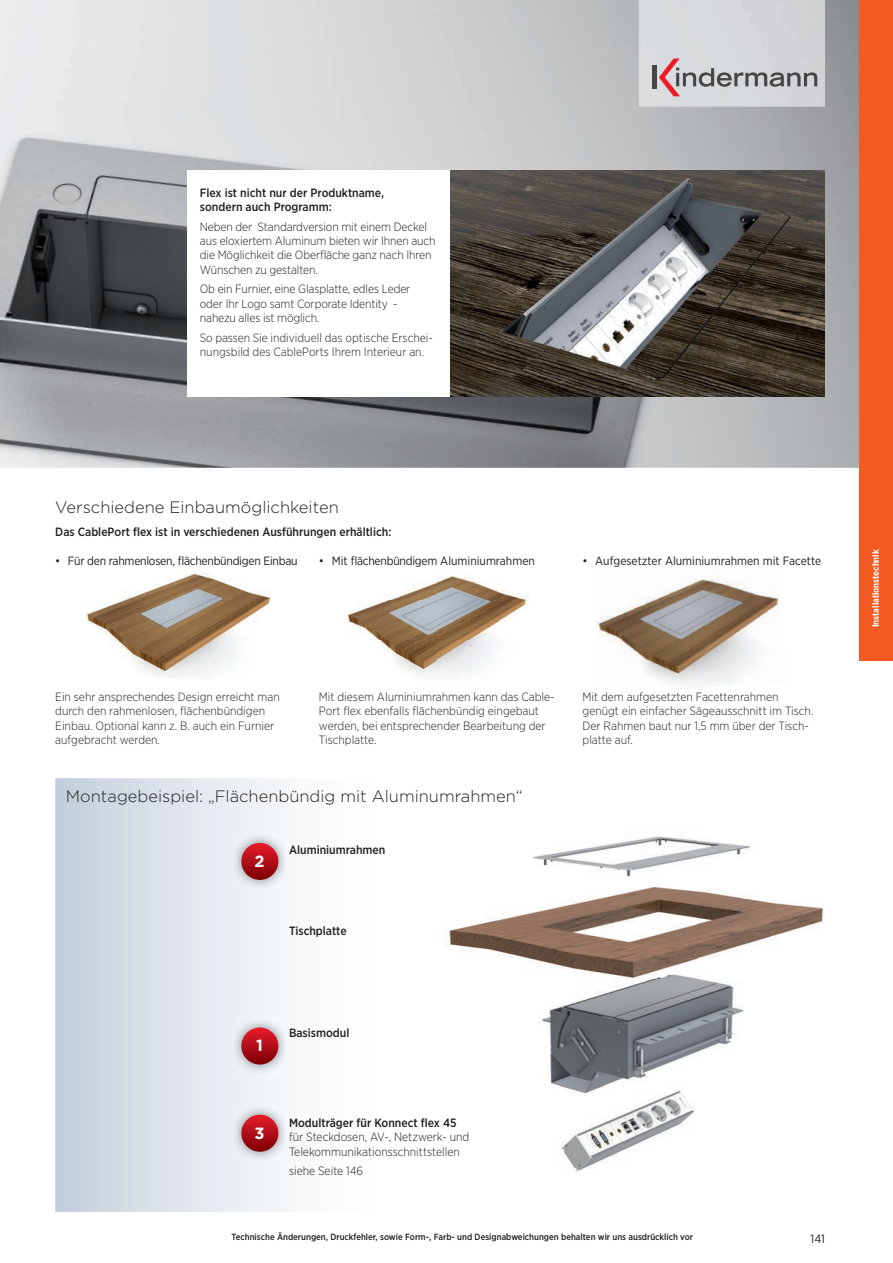
<style>
.page{position:relative;width:893px;height:1263px;background:#fff}
.page>*{position:absolute;margin:0;border:0;box-sizing:border-box;transform-origin:0 0}
.t1{font:300 16.5px "Gotham";color:#231f20}
.t2{font:700 16.2px "Gotham";color:#fff}
.t3{font:300 12px/14.4px "Gotham Narrow";color:#231f20}
.t4{font:500 12px/14.4px "Gotham Narrow";color:#231f20}
.t5{font:12px "Gotham Narrow";letter-spacing:-.02em;color:#231f20}
.t6{font:12px "Gotham Narrow";color:#231f20}
.t7{font:500 9px "Gotham Narrow";color:#231f20}
.t8{font:700 9px "Gotham Narrow";color:#fff}
</style>
<div class="page">
<svg style="left:55px;top:778px;width:233px;height:434px;background:#dbe1ea"></svg>
<img style="left:445px;top:836px;width:379px;height:337px">
<img style="left:0;top:0;width:859px;height:468px">
<div style="left:639px;top:0;width:186px;height:106px;background:#d7d9da"></div>
<div style="left:652px;top:66px;width:5px;height:23px;background:#454647"></div>
<svg style="left:659px;top:59px;width:158px;height:37px;background:#bfb9bc"></svg>
<div style="left:859px;top:0;width:34px;height:661px;background:#f25b21"></div>
<img style="left:347px;top:576px;width:181px;height:100px">
<img style="left:86px;top:573px;width:185px;height:104px">
<img style="left:596px;top:579px;width:183px;height:109px">
<div style="left:187px;top:170px;width:264px;height:227px;background:#fff"></div>
<img style="left:451px;top:170px;width:374px;height:227px">
<img style="left:232px;top:833px;width:56px;height:56px">
<svg style="left:241px;top:843px;width:37px;height:37px"></svg>
<img style="left:232px;top:1018px;width:56px;height:56px">
<svg style="left:241px;top:1027px;width:37px;height:37px"></svg>
<img style="left:232px;top:1105px;width:56px;height:56px">
<svg style="left:241px;top:1115px;width:37px;height:37px"></svg>
<p class="t4" style="left:200px;top:185px;width:186px">Flex ist nicht nur der Produktname, sondern auch Programm:</p>
<p class="t3" style="left:200px;top:219px;width:237px">Neben der Standardversion mit einem Deckel aus eloxiertem Aluminum bieten wir Ihnen auch die Möglichkeit die Oberfläche ganz nach Ihren Wünschen zu gestalten.</p>
<p class="t3" style="left:200px;top:282px;width:212px">Ob ein Furnier, eine Glasplatte, edles Leder oder Ihr Logo samt Corporate Identity - nahezu alles ist möglich.</p>
<p class="t3" style="left:200px;top:330px;width:234px">So passen Sie individuell das optische Erschei&shy;nungsbild des CablePorts Ihrem Interieur an.</p>
<h1 class="t1" style="left:55px;top:497px;width:285px">Verschiedene Einbaumöglichkeiten</h1>
<p class="t4" style="left:55px;top:524px;width:338px">Das CablePort flex ist in verschiedenen Ausführungen erhältlich:</p>
<p class="t5" style="left:55px;top:554px;width:244px">• Für den rahmenlosen, flächenbündigen Einbau</p>
<p class="t5" style="left:319px;top:554px;width:218px">• Mit flächenbündigem Aluminiumrahmen</p>
<p class="t6" style="left:583px;top:554px;width:240px">• Aufgesetzter Aluminiumrahmen mit Facette</p>
<p class="t3" style="left:55px;top:689px;width:226px">Ein sehr ansprechendes Design erreicht man durch den rahmenlosen, flächenbündigen Einbau. Optional kann z. B. auch ein Furnier aufgebracht werden.</p>
<p class="t3" style="left:319px;top:689px;width:237px">Mit diesem Aluminiumrahmen kann das Cable-Port flex ebenfalls flächenbündig eingebaut werden, bei entsprechender Bearbeitung der Tischplatte.</p>
<h1 class="t1" style="left:66px;top:786px;width:458px">Montagebeispiel: „Flächenbündig mit Aluminumrahmen“</h1>
<h2 class="t2" style="left:254px;top:850px;width:12px">2</h2>
<p class="t4" style="left:289px;top:842px;width:98px">Aluminiumrahmen</p>
<p class="t4" style="left:289px;top:923px;width:59px">Tischplatte</p>
<p class="t3" style="left:583px;top:689px;width:232px">Mit dem aufgesetzten Facettenrahmen genügt ein einfacher Sägeausschnitt im Tisch.<br>Der Rahmen baut nur 1,5 mm über der Tisch&shy;platte auf.</p>
<h2 class="t2" style="left:256px;top:1035px;width:8px">1</h2>
<p class="t4" style="left:289px;top:1025px;width:62px">Basismodul</p>
<h2 class="t2" style="left:254px;top:1122px;width:12px">3</h2>
<p class="t4" style="left:289px;top:1115px;width:169px">Modulträger für Konnect flex 45</p>
<p class="t3" style="left:289px;top:1130px;width:182px">für Steckdosen, AV-, Netzwerk- und<br>Telekommunikationsschnittstellen</p>
<p class="t3" style="left:289px;top:1163px;width:76px">siehe Seite 146</p>
<p class="t7" style="left:232px;top:1231px;width:463px">Technische Änderungen, Druckfehler, sowie Form-, Farb- und Designabweichungen behalten wir uns ausdrücklich vor</p>
<p class="t5" style="left:811px;top:1231px;width:16px">141</p>
<p class="t8" style="left:870px;top:627px;width:79px;rotate:-90deg">Installationstechnik</p>
</div>
